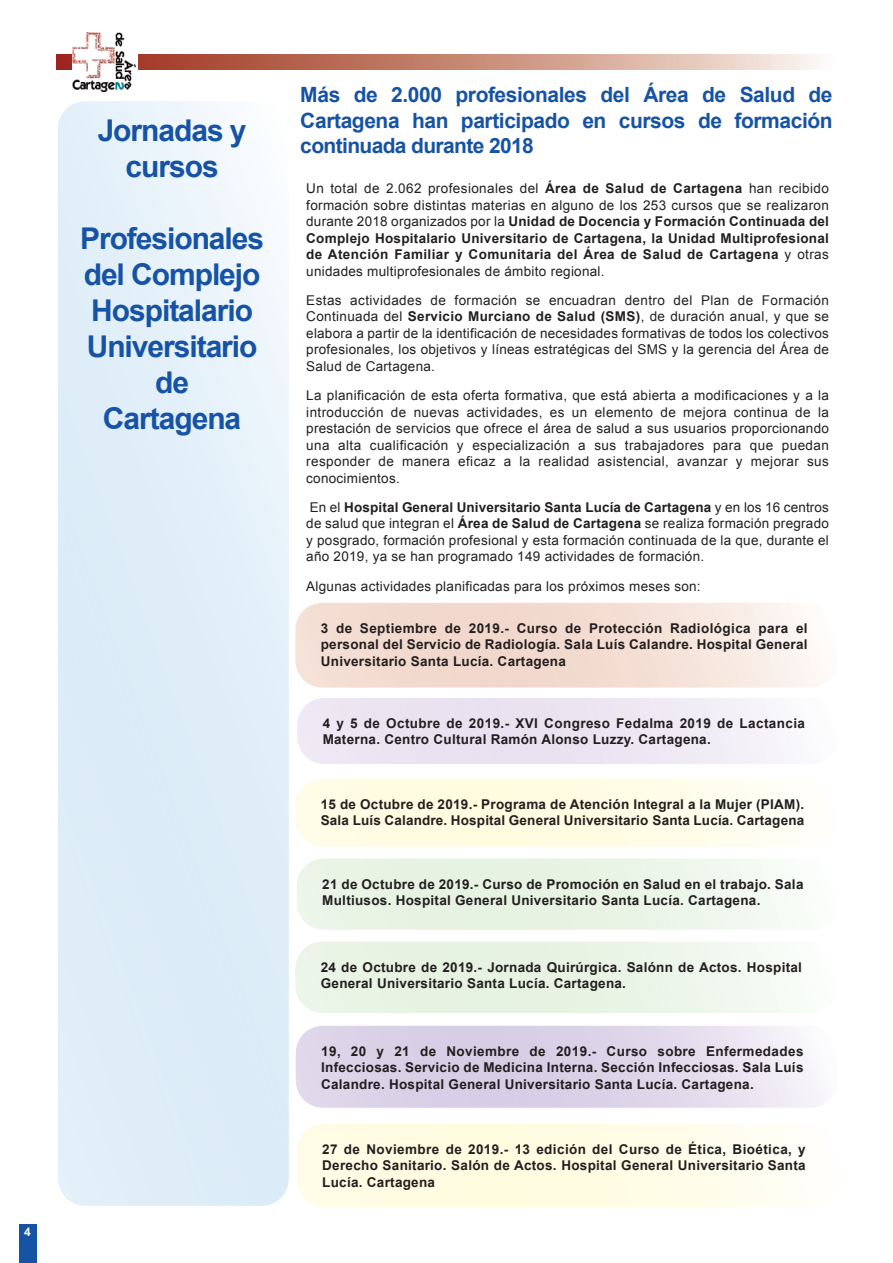
<style>
.page{position:relative;width:893px;height:1263px;background:#fff}
.page>*{position:absolute;margin:0;border:0;box-sizing:border-box;transform-origin:0 0}
.t1{font:700 30px/36px "Arial";letter-spacing:-.035em;color:#1753a4;text-align:center}
.t2{font:700 21px/25.2px "Arial";letter-spacing:-.02em;color:#1753a4;text-align:justify}
.t3{font:13.5px/16.5px "Arial";letter-spacing:.02em;color:#231f20;text-align:justify}
.t4{font:700 13.5px/16.5px "Arial";letter-spacing:.02em;color:#231f20}
.t5{font:700 12px "Arial";color:#fff}
.s1{font-weight:700}
</style>
<div class="page">
<img style="left:56px;top:54px;width:762px;height:16px">
<div style="left:19px;top:1225px;width:17px;height:38px;background:#1753a4"></div>
<div style="left:72px;top:32px;width:66px;height:61px;background:#fff"></div>
<img style="left:73px;top:32px;width:63px;height:59px">
<p class="t5" style="left:24px;top:1225px;width:8px">4</p>
<h1 class="t1" style="left:98px;top:112px;width:150px">Jornadas y cursos</h1>
<h1 class="t1" style="left:80px;top:220px;width:186px">Profesionales del Complejo<br>Hospitalario<br>Universitario de<br>Cartagena</h1>
<h2 class="t2" style="left:300px;top:83px;width:534px">Más de 2.000 profesionales del Área de Salud de Cartagena han participado en cursos de formación continuada durante 2018</h2>
<p class="t3" style="left:306px;top:180px;width:524px">Un total de 2.062 profesionales del <span class="s1">Área de Salud de Cartagena</span> han recibido formación sobre distintas materias en alguno de los 253 cursos que se realizaron durante 2018 organizados por la <span class="s1">Unidad de Docencia y Formación Continuada del Complejo Hospitalario Universitario de Cartagena, la Unidad Multiprofesional de Atención Familiar y Comunitaria del Área de Salud de Cartagena</span> y otras unidades multiprofesionales de ámbito regional.</p>
<p class="t3" style="left:306px;top:292px;width:524px">Estas actividades de formación se encuadran dentro del Plan de Formación Continuada del <span class="s1">Servicio Murciano de Salud (SMS)</span>, de duración anual, y que se elabora a partir de la identificación de necesidades formativas de todos los colectivos profesionales, los objetivos y líneas estratégicas del SMS y la gerencia del Área de Salud de Cartagena.</p>
<p class="t3" style="left:306px;top:387px;width:524px">La planificación de esta oferta formativa, que está abierta a modificaciones y a la introducción de nuevas actividades, es un elemento de mejora continua de la prestación de servicios que ofrece el área de salud a sus usuarios proporcionando una alta cualificación y especialización a sus trabajadores para que puedan responder de manera eficaz a la realidad asistencial, avanzar y mejorar sus conocimientos.</p>
<p class="t3" style="left:306px;top:499px;width:524px">En el <span class="s1">Hospital General Universitario Santa Lucía de Cartagena</span> y en los 16 centros de salud que integran el <span class="s1">Área de Salud de Cartagena</span> se realiza formación pregrado y posgrado, formación profesional y esta formación continuada de la que, durante el año 2019, ya se han programado 149 actividades de formación.</p>
<p class="t3" style="left:306px;top:578px;width:396px">Algunas actividades planificadas para los próximos meses son:</p>
<p class="t4" style="left:321px;top:620px;width:488px;text-align:justify">3 de Septiembre de 2019.- Curso de Protección Radiológica para el personal del Servicio de Radiología. Sala Luís Calandre. Hospital General Universitario Santa Lucía. Cartagena</p>
<p class="t4" style="left:323px;top:715px;width:484px">4 y 5 de Octubre de 2019.- XVI Congreso Fedalma 2019 de Lactancia<br>Materna. Centro Cultural Ramón Alonso Luzzy. Cartagena.</p>
<p class="t4" style="left:321px;top:796px;width:485px">15 de Octubre de 2019.- Programa de Atención Integral a la Mujer (PIAM).<br>Sala Luís Calandre. Hospital General Universitario Santa Lucía. Cartagena</p>
<p class="t4" style="left:322px;top:875px;width:483px">21 de Octubre de 2019.- Curso de Promoción en Salud en el trabajo. Sala<br>Multiusos. Hospital General Universitario Santa Lucía. Cartagena.</p>
<p class="t4" style="left:321px;top:959px;width:483px">24 de Octubre de 2019.- Jornada Quirúrgica. Salónn de Actos. Hospital<br>General Universitario Santa Lucía. Cartagena.</p>
<p class="t4" style="left:321px;top:1043px;width:484px;text-align:justify">19, 20 y 21 de Noviembre de 2019.- Curso sobre Enfermedades Infecciosas. Servicio de Medicina Interna. Sección Infecciosas. Sala Luís Calandre. Hospital General Universitario Santa Lucía. Cartagena.</p>
<p class="t4" style="left:322px;top:1141px;width:485px;text-align:justify">27 de Noviembre de 2019.- 13 edición del Curso de Ética, Bioética, y Derecho Sanitario. Salón de Actos. Hospital General Universitario Santa Lucía. Cartagena</p>
</div>
